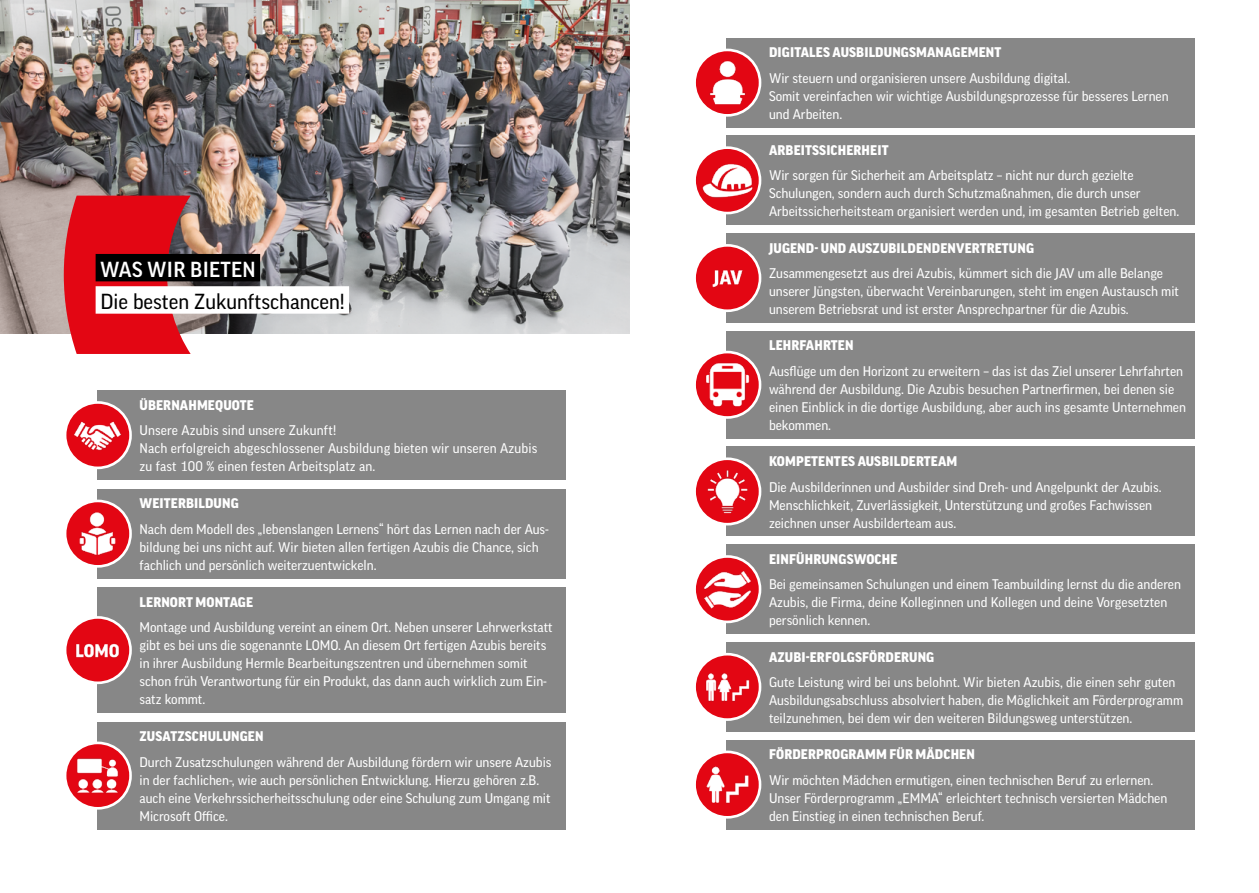
<style>
.page{position:relative;width:1259px;height:893px;background:#fff}
.page>*{position:absolute;margin:0;border:0;box-sizing:border-box;transform-origin:0 0}
.t1{font:21px/32.2px "Good Pro";color:#000}
.t2{font:13.5px/18px "Good Pro";color:#fff}
.t3{font:900 13.5px "Good Pro";letter-spacing:.01em;color:#fff}
.s1{font-weight:500;color:#fff}
.s2{color:#fff}
</style>
<div class="page">
<img style="left:0;top:0;width:629px;height:333px">
<svg style="left:64px;top:196px;width:127px;height:158px;background:#da1a24"></svg>
<div style="left:96px;top:254px;width:164px;height:27px;background:#000"></div>
<div style="left:96px;top:286px;width:253px;height:28px;background:#fff"></div>
<div style="left:97px;top:391px;width:469px;height:89px;background:#878787"></div>
<img style="left:66px;top:401px;width:66px;height:68px">
<div style="left:726px;top:331px;width:469px;height:107px;background:#878787"></div>
<img style="left:695px;top:351px;width:66px;height:68px">
<div style="left:726px;top:136px;width:469px;height:89px;background:#878787"></div>
<img style="left:695px;top:146px;width:66px;height:68px">
<div style="left:97px;top:489px;width:469px;height:89px;background:#878787"></div>
<img style="left:66px;top:500px;width:66px;height:68px">
<div style="left:726px;top:447px;width:469px;height:89px;background:#878787"></div>
<img style="left:695px;top:457px;width:66px;height:68px">
<div style="left:726px;top:233px;width:469px;height:90px;background:#878787"></div>
<img style="left:695px;top:244px;width:66px;height:68px">
<div style="left:97px;top:587px;width:469px;height:126px;background:#878787"></div>
<img style="left:66px;top:616px;width:66px;height:68px">
<div style="left:726px;top:545px;width:469px;height:89px;background:#878787"></div>
<img style="left:695px;top:555px;width:66px;height:68px">
<div style="left:97px;top:722px;width:469px;height:107px;background:#878787"></div>
<img style="left:66px;top:742px;width:66px;height:68px">
<div style="left:726px;top:642px;width:469px;height:89px;background:#878787"></div>
<img style="left:695px;top:653px;width:66px;height:68px">
<div style="left:726px;top:38px;width:469px;height:89px;background:#878787"></div>
<img style="left:695px;top:49px;width:66px;height:68px">
<div style="left:726px;top:740px;width:469px;height:89px;background:#878787"></div>
<img style="left:695px;top:751px;width:66px;height:68px">
<h1 class="t1" style="left:100px;top:253px;width:250px"><span class="s1">WAS WIR BIETEN<br></span>Die besten Zukunftschancen!<span class="s2">.</span></h1>
<p class="t3" style="left:140px;top:397px;width:116px">ÜBERNAHMEQUOTE</p>
<p class="t2" style="left:139px;top:421px;width:399px">Unsere Azubis sind unsere Zukunft!<br>Nach erfolgreich abgeschlossener Ausbildung bieten wir unseren Azubis zu fast 100 % einen festen Arbeitsplatz an.</p>
<p class="t3" style="left:140px;top:496px;width:101px">WEITERBILDUNG</p>
<p class="t2" style="left:139px;top:520px;width:411px">Nach dem Modell des „lebenslangen Lernens“ hört das Lernen nach der Aus&shy;bildung bei uns nicht auf. Wir bieten allen fertigen Azubis die Chance, sich fachlich und persönlich weiterzuentwickeln.</p>
<p class="t3" style="left:140px;top:594px;width:115px">LERNORT MONTAGE</p>
<p class="t2" style="left:139px;top:618px;width:415px">Montage und Ausbildung vereint an einem Ort. Neben unserer Lehrwerkstatt gibt es bei uns die sogenannte LOMO. An diesem Ort fertigen Azubis bereits in ihrer Ausbildung Hermle Bearbeitungszentren und übernehmen somit schon früh Verantwortung für ein Produkt, das dann auch wirklich zum Ein&shy;satz kommt.</p>
<p class="t3" style="left:140px;top:729px;width:125px">ZUSATZSCHULUNGEN</p>
<p class="t2" style="left:139px;top:753px;width:413px">Durch Zusatzschulungen während der Ausbildung fördern wir unsere Azubis in der fachlichen-, wie auch persönlichen Entwicklung. Hierzu gehören z.B. auch eine Verkehrssicherheitsschulung oder eine Schulung zum Umgang mit Microsoft Office.</p>
<p class="t3" style="left:769px;top:45px;width:234px">DIGITALES AUSBILDUNGSMANAGEMENT</p>
<p class="t2" style="left:769px;top:69px;width:401px">Wir steuern und organisieren unsere Ausbildung digital.<br>Somit vereinfachen wir wichtige Ausbildungsprozesse für besseres Lernen und Arbeiten.</p>
<p class="t3" style="left:769px;top:143px;width:121px">ARBEITSSICHERHEIT</p>
<p class="t2" style="left:769px;top:167px;width:412px">Wir sorgen für Sicherheit am Arbeitsplatz – nicht nur durch gezielte<br>Schulungen, sondern auch durch Schutzmaßnahmen, die durch unser<br>Arbeitssicherheitsteam organisiert werden und, im gesamten Betrieb gelten.</p>
<p class="t3" style="left:769px;top:240px;width:266px">JUGEND- UND AUSZUBILDENDENVERTRETUNG</p>
<p class="t2" style="left:769px;top:264px;width:411px">Zusammengesetzt aus drei Azubis, kümmert sich die JAV um alle Belange unserer Jüngsten, überwacht Vereinbarungen, steht im engen Austausch mit unserem Betriebsrat und ist erster Ansprechpartner für die Azubis.</p>
<p class="t3" style="left:769px;top:338px;width:86px">LEHRFAHRTEN</p>
<p class="t2" style="left:769px;top:362px;width:418px">Ausflüge um den Horizont zu erweitern – das ist das Ziel unserer Lehrfahrten während der Ausbildung. Die Azubis besuchen Partnerfirmen, bei denen sie einen Einblick in die dortige Ausbildung, aber auch ins gesamte Unternehmen bekommen.</p>
<p class="t3" style="left:769px;top:454px;width:190px">KOMPETENTES AUSBILDERTEAM</p>
<p class="t2" style="left:769px;top:478px;width:394px">Die Ausbilderinnen und Ausbilder sind Dreh- und Angelpunkt der Azubis.<br>Menschlichkeit, Zuverlässigkeit, Unterstützung und großes Fachwissen zeichnen unser Ausbilderteam aus.</p>
<p class="t3" style="left:769px;top:551px;width:130px">EINFÜHRUNGSWOCHE</p>
<p class="t2" style="left:769px;top:575px;width:413px">Bei gemeinsamen Schulungen und einem Teambuilding lernst du die anderen<br>Azubis, die Firma, deine Kolleginnen und Kollegen und deine Vorgesetzten persönlich kennen.</p>
<p class="t3" style="left:769px;top:649px;width:167px">AZUBI-ERFOLGSFÖRDERUNG</p>
<p class="t2" style="left:769px;top:673px;width:416px">Gute Leistung wird bei uns belohnt. Wir bieten Azubis, die einen sehr guten<br>Ausbildungsabschluss absolviert haben, die Möglichkeit am Förderprogramm teilzunehmen, bei dem wir den weiteren Bildungsweg unterstützen.</p>
<p class="t3" style="left:769px;top:747px;width:207px">FÖRDERPROGRAMM FÜR MÄDCHEN</p>
<p class="t2" style="left:769px;top:771px;width:400px">Wir möchten Mädchen ermutigen, einen technischen Beruf zu erlernen.<br>Unser Förderprogramm „EMMA“ erleichtert technisch versierten Mädchen den Einstieg in einen technischen Beruf.</p>
</div>
